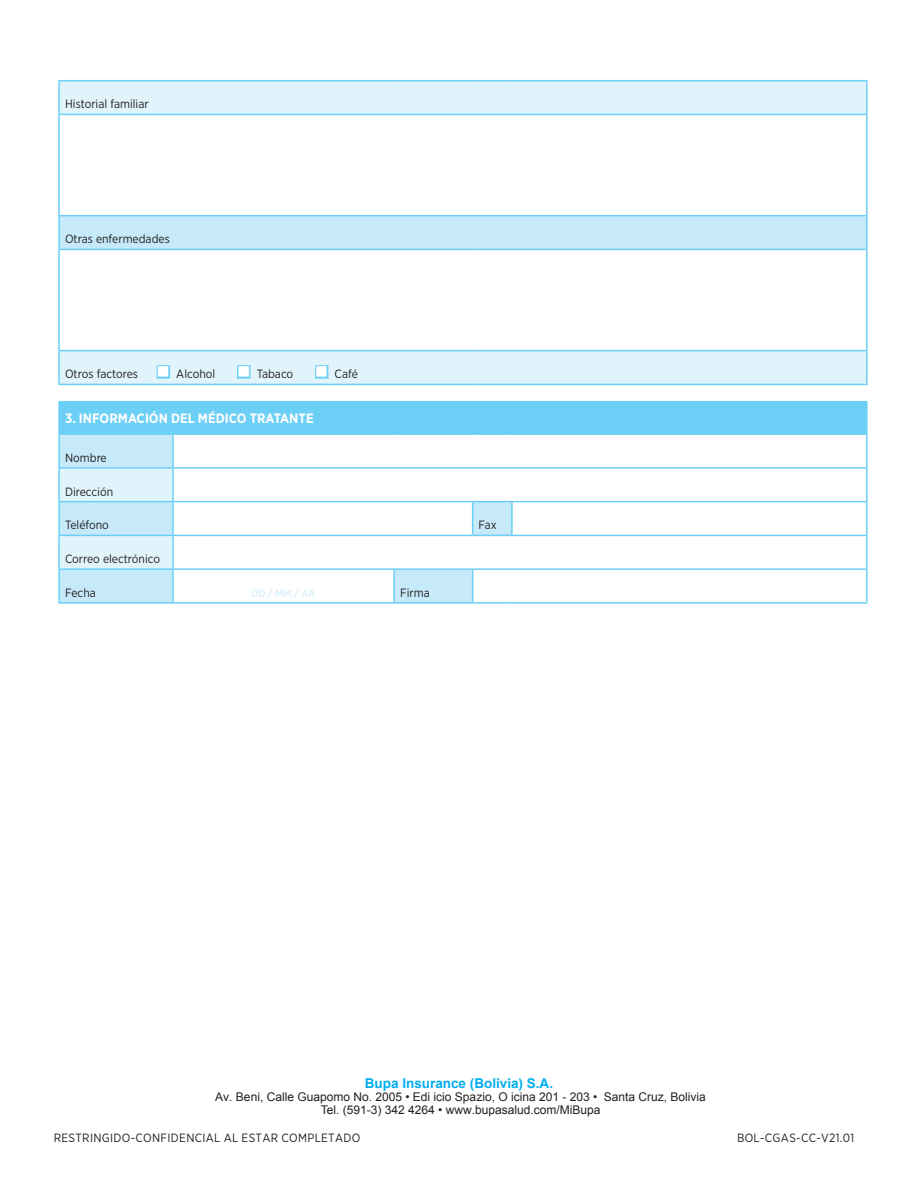
<style>
.page{position:relative;width:918px;height:1188px;background:#fff}
.page>*{position:absolute;margin:0;border:0;box-sizing:border-box;transform-origin:0 0}
.Subtitles{font:700 13.5px "Gotham Narrow";color:#fff}
.t1{font:700 13.5px "Arial";color:#00aeef}
.Body_Table{font:12px "Gotham Narrow";color:#231f20}
.t2{font:12px/13.2px "Arial";color:#231f20;text-align:center}
.Head{font:12px "Gotham Narrow";letter-spacing:.025em;color:#231f20}
.Body_Table-2{font:10.5px "Gotham Narrow";color:#c6eafa}
.s1{color:#fff}
.s2{font-style:inherit}
</style>
<div class="page">
<div style="left:60px;top:81px;width:806px;height:33px;background:#e1f4fc"></div>
<svg style="left:60px;top:115px;width:806px;height:487px"></svg>
<svg style="left:59px;top:216px;width:808px;height:319px"></svg>
<div style="left:59px;top:402px;width:808px;height:32px;background:#6bcff6"></div>
<svg style="left:60px;top:435px;width:112px;height:167px;background:#d0edfa"></svg>
<div style="left:394px;top:569px;width:79px;height:34px;background:#c6eafa"></div>
<hr style="left:58px;top:80px;width:115px;height:1px;background:#6bcff6">
<hr style="left:58px;top:81px;width:2px;height:33px;background:#6bcff6">
<hr style="left:173px;top:80px;width:221px;height:1px;background:#6bcff6">
<hr style="left:394px;top:80px;width:79px;height:1px;background:#6bcff6">
<hr style="left:473px;top:80px;width:39px;height:1px;background:#6bcff6">
<hr style="left:512px;top:80px;width:356px;height:1px;background:#6bcff6">
<hr style="left:866px;top:81px;width:2px;height:33px;background:#6bcff6">
<hr style="left:58px;top:114px;width:115px;height:1px;background:#6bcff6">
<hr style="left:58px;top:115px;width:2px;height:100px;background:#6bcff6">
<hr style="left:173px;top:114px;width:221px;height:1px;background:#6bcff6">
<hr style="left:394px;top:114px;width:79px;height:1px;background:#6bcff6">
<hr style="left:473px;top:114px;width:39px;height:1px;background:#6bcff6">
<hr style="left:512px;top:114px;width:356px;height:1px;background:#6bcff6">
<hr style="left:866px;top:115px;width:2px;height:100px;background:#6bcff6">
<hr style="left:58px;top:215px;width:115px;height:1px;background:#6bcff6">
<hr style="left:58px;top:216px;width:2px;height:33px;background:#6bcff6">
<hr style="left:173px;top:215px;width:221px;height:1px;background:#6bcff6">
<hr style="left:394px;top:215px;width:79px;height:1px;background:#6bcff6">
<hr style="left:473px;top:215px;width:39px;height:1px;background:#6bcff6">
<hr style="left:512px;top:215px;width:356px;height:1px;background:#6bcff6">
<hr style="left:866px;top:216px;width:2px;height:33px;background:#6bcff6">
<hr style="left:58px;top:249px;width:115px;height:1px;background:#6bcff6">
<hr style="left:58px;top:250px;width:2px;height:100px;background:#6bcff6">
<hr style="left:173px;top:249px;width:221px;height:1px;background:#6bcff6">
<hr style="left:394px;top:249px;width:79px;height:1px;background:#6bcff6">
<hr style="left:473px;top:249px;width:39px;height:1px;background:#6bcff6">
<hr style="left:512px;top:249px;width:356px;height:1px;background:#6bcff6">
<hr style="left:866px;top:250px;width:2px;height:100px;background:#6bcff6">
<hr style="left:58px;top:350px;width:115px;height:1px;background:#6bcff6">
<hr style="left:58px;top:351px;width:2px;height:33px;background:#6bcff6">
<hr style="left:173px;top:350px;width:221px;height:1px;background:#6bcff6">
<hr style="left:394px;top:350px;width:79px;height:1px;background:#6bcff6">
<hr style="left:473px;top:350px;width:39px;height:1px;background:#6bcff6">
<hr style="left:512px;top:350px;width:356px;height:1px;background:#6bcff6">
<hr style="left:866px;top:351px;width:2px;height:33px;background:#6bcff6">
<hr style="left:58px;top:384px;width:115px;height:1px;background:#6bcff6">
<hr style="left:173px;top:384px;width:221px;height:1px;background:#6bcff6">
<hr style="left:394px;top:384px;width:79px;height:1px;background:#6bcff6">
<hr style="left:473px;top:384px;width:39px;height:1px;background:#6bcff6">
<hr style="left:512px;top:384px;width:356px;height:1px;background:#6bcff6">
<hr style="left:58px;top:401px;width:115px;height:2px;background:#6bcff6">
<hr style="left:58px;top:403px;width:2px;height:30px;background:#6bcff6">
<hr style="left:173px;top:401px;width:221px;height:2px;background:#6bcff6">
<hr style="left:394px;top:401px;width:79px;height:2px;background:#6bcff6">
<hr style="left:473px;top:401px;width:39px;height:2px;background:#6bcff6">
<hr style="left:512px;top:401px;width:356px;height:2px;background:#6bcff6">
<hr style="left:866px;top:403px;width:2px;height:30px;background:#6bcff6">
<hr style="left:58px;top:433px;width:115px;height:2px;background:#6bcff6">
<hr style="left:58px;top:435px;width:2px;height:32px;background:#6bcff6">
<hr style="left:173px;top:433px;width:221px;height:2px;background:#6bcff6">
<hr style="left:172px;top:435px;width:2px;height:32px;background:#6bcff6">
<hr style="left:394px;top:433px;width:79px;height:2px;background:#6bcff6">
<hr style="left:473px;top:433px;width:39px;height:2px;background:#6bcff6">
<hr style="left:512px;top:433px;width:356px;height:2px;background:#6bcff6">
<hr style="left:866px;top:435px;width:2px;height:32px;background:#6bcff6">
<hr style="left:58px;top:467px;width:115px;height:2px;background:#6bcff6">
<hr style="left:58px;top:469px;width:2px;height:32px;background:#6bcff6">
<hr style="left:173px;top:467px;width:221px;height:2px;background:#6bcff6">
<hr style="left:172px;top:469px;width:2px;height:32px;background:#6bcff6">
<hr style="left:394px;top:467px;width:79px;height:2px;background:#6bcff6">
<hr style="left:473px;top:467px;width:39px;height:2px;background:#6bcff6">
<hr style="left:512px;top:467px;width:356px;height:2px;background:#6bcff6">
<hr style="left:866px;top:469px;width:2px;height:32px;background:#6bcff6">
<hr style="left:58px;top:501px;width:115px;height:1px;background:#6bcff6">
<hr style="left:58px;top:502px;width:2px;height:33px;background:#6bcff6">
<hr style="left:173px;top:501px;width:221px;height:1px;background:#6bcff6">
<hr style="left:172px;top:502px;width:2px;height:33px;background:#6bcff6">
<hr style="left:394px;top:501px;width:79px;height:1px;background:#6bcff6">
<hr style="left:473px;top:501px;width:39px;height:1px;background:#6bcff6">
<hr style="left:472px;top:502px;width:1px;height:33px;background:#6bcff6">
<hr style="left:512px;top:501px;width:356px;height:1px;background:#6bcff6">
<hr style="left:511px;top:502px;width:2px;height:33px;background:#6bcff6">
<hr style="left:866px;top:502px;width:2px;height:33px;background:#6bcff6">
<hr style="left:58px;top:535px;width:115px;height:1px;background:#6bcff6">
<hr style="left:58px;top:536px;width:2px;height:32px;background:#6bcff6">
<hr style="left:173px;top:535px;width:221px;height:1px;background:#6bcff6">
<hr style="left:172px;top:536px;width:2px;height:32px;background:#6bcff6">
<hr style="left:394px;top:535px;width:79px;height:1px;background:#6bcff6">
<hr style="left:473px;top:535px;width:39px;height:1px;background:#6bcff6">
<hr style="left:512px;top:535px;width:356px;height:1px;background:#6bcff6">
<hr style="left:866px;top:536px;width:2px;height:32px;background:#6bcff6">
<hr style="left:58px;top:568px;width:115px;height:2px;background:#6bcff6">
<hr style="left:58px;top:570px;width:2px;height:32px;background:#6bcff6">
<hr style="left:173px;top:568px;width:221px;height:2px;background:#6bcff6">
<hr style="left:172px;top:570px;width:2px;height:32px;background:#6bcff6">
<hr style="left:394px;top:568px;width:79px;height:2px;background:#6bcff6">
<hr style="left:393px;top:570px;width:2px;height:32px;background:#6bcff6">
<hr style="left:473px;top:568px;width:39px;height:2px;background:#6bcff6">
<hr style="left:472px;top:570px;width:1px;height:32px;background:#6bcff6">
<hr style="left:512px;top:568px;width:356px;height:2px;background:#6bcff6">
<hr style="left:866px;top:570px;width:2px;height:32px;background:#6bcff6">
<hr style="left:58px;top:602px;width:115px;height:2px;background:#6bcff6">
<hr style="left:173px;top:602px;width:221px;height:2px;background:#6bcff6">
<hr style="left:394px;top:602px;width:79px;height:2px;background:#6bcff6">
<hr style="left:473px;top:602px;width:39px;height:2px;background:#6bcff6">
<hr style="left:512px;top:602px;width:356px;height:2px;background:#6bcff6">
<div style="left:157px;top:365px;width:13px;height:14px;border:3px solid #6bcff6"></div>
<div style="left:237px;top:365px;width:13px;height:14px;border:3px solid #6bcff6"></div>
<div style="left:315px;top:365px;width:13px;height:14px;border:3px solid #6bcff6"></div>
<p class="Body_Table" style="left:65px;top:97px;width:85px">Historial familiar</p>
<p class="Body_Table" style="left:65px;top:232px;width:106px">Otras enfermedades</p>
<p class="Body_Table" style="left:65px;top:367px;width:294px">Otros factores <span class="s1">■</span> Alcohol <span class="s1">■</span> Tabaco <span class="s1">■</span> Café</p>
<p class="Subtitles" style="left:65px;top:410px;width:250px">3. INFORMACIÓN DEL MÉDICO TRATANTE</p>
<p class="Body_Table" style="left:65px;top:450px;width:43px">Nombre</p>
<p class="Body_Table" style="left:65px;top:484px;width:50px">Dirección</p>
<p class="Body_Table" style="left:65px;top:518px;width:45px">Teléfono</p>
<p class="Body_Table" style="left:479px;top:518px;width:20px">Fax</p>
<p class="Body_Table" style="left:65px;top:552px;width:97px">Correo electrónico</p>
<p class="Body_Table" style="left:65px;top:585px;width:32px">Fecha</p>
<p class="Body_Table-2" style="left:252px;top:587px;width:65px">DD / MM / AA</p>
<p class="Body_Table" style="left:400px;top:585px;width:31px">Firma</p>
<p class="t1" style="left:365px;top:1074px;width:190px">Bupa Insurance (Bolivia) S.A.</p>
<p class="t2" style="left:215px;top:1090px;width:492px">Av. Beni, Calle Guapomo No. 2005 • Edi icio Spazio, O icina 201 - 203 • Santa Cruz, Bolivia<br>Tel. (591-3) 342 4264 • www.bupasalud.com<span class="s2">/MiBupa</span></p>
<p class="Head" style="left:54px;top:1130px;width:308px">RESTRINGIDO-CONFIDENCIAL AL ESTAR COMPLETADO</p>
<p class="Head" style="left:737px;top:1130px;width:119px">BOL-CGAS-CC-V21.01</p>
</div>
